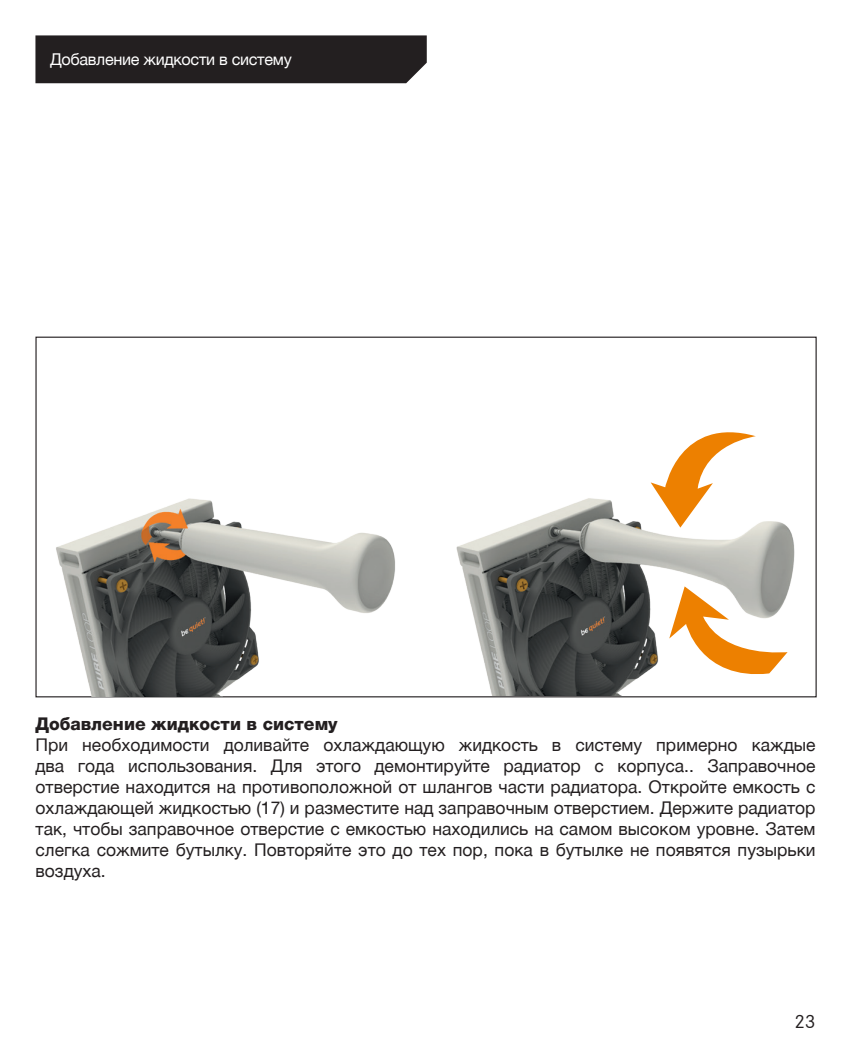
<style>
.page{position:relative;width:851px;height:1063px;background:#fff}
.page>*{position:absolute;margin:0;border:0;box-sizing:border-box;transform-origin:0 0}
.t1{font:20px "Corporate S";color:#231f20}
.t2{font:17.5px/21px "Helvetica Neue LTCYR";color:#231f20;text-align:justify}
.t3{font:800 17.5px "Helvetica Neue LTCYR";color:#231f20}
.t4{font:16.25px "Helvetica Neue LTCYR";letter-spacing:-.02em;color:#fff}
</style>
<div class="page">
<div style="left:35px;top:35px;width:391px;height:48px;background:#231f20"></div>
<img style="left:35px;top:372px;width:372px;height:325px">
<img style="left:456px;top:436px;width:339px;height:260px">
<svg style="left:669px;top:586px;width:118px;height:95px"></svg>
<svg style="left:650px;top:432px;width:105px;height:96px"></svg>
<p class="t4" style="left:50px;top:50px;width:243px">Добавление жидкости в систему</p>
<p class="t3" style="left:35px;top:714px;width:304px">Добавление жидкости в систему</p>
<p class="t2" style="left:35px;top:735px;width:781px">При необходимости доливайте охлаждающую жидкость в систему примерно каждые два года использования. Для этого демонтируйте радиатор с корпуса.. Заправочное отверстие находится на противоположной от шлангов части радиатора. Откройте емкость с охлаждающей жидкостью (17) и разместите над заправочным отверстием. Держите радиатор так, чтобы заправочное отверстие с емкостью находились на самом высоком уровне. Затем слегка сожмите бутылку. Повторяйте это до тех пор, пока в бутылке не появятся пузырьки воздуха.</p>
<p class="t1" style="left:794px;top:1010px;width:23px">23</p>
</div>
